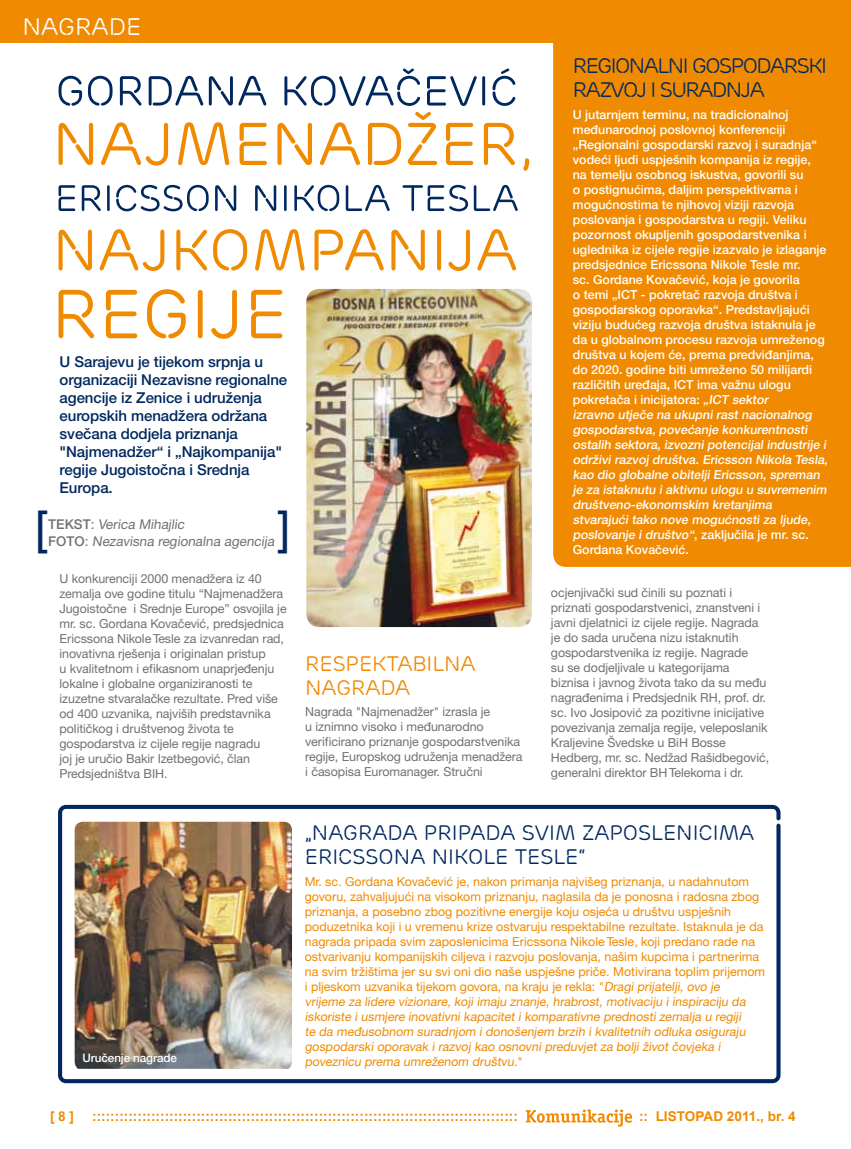
<style>
.page{position:relative;width:851px;height:1149px;background:#fff}
.page>*{position:absolute;margin:0;border:0;box-sizing:border-box;transform-origin:0 0}
.t1{font:46.5px "Arial";color:#00285f}
.t2{font:24px "Ericsson Capital";color:#fff}
.t3{font:21px/24px "Ericsson Capital";color:#00285f}
.t4{font:21px/24px "Ericsson Capital";letter-spacing:-.07em;color:#00285f}
.t5{font:21px/24px "Ericsson Capital";letter-spacing:-.005em;color:#f08a00}
.t6{font:500 15px/18px "Ericsson Sans";letter-spacing:-.005em;color:#00285f}
.t7{font:700 13.5px "Arial";color:#f08a00}
.t8{font:13.5px "Ericsson Sans";color:#707172}
.t9{font:500 13.5px "Ericsson Sans";color:#707172}
.t10{font:12.45px/15px "Ericsson Sans";letter-spacing:-.005em;color:#707172}
.t11{font:12.45px/15px "Ericsson Sans";color:#f08a00}
.t12{font:500 12.45px/15px "Ericsson Sans";color:#fff}
.t13{font:500 12.45px/15px "Ericsson Sans";letter-spacing:-.16em;color:#fff}
.t14{font:500 11.7px "Ericsson Sans";letter-spacing:-.01em;color:#fff}
</style>
<div class="page">
<div style="left:553px;top:43px;width:297px;height:523px;background:#f08a00"></div>
<svg style="left:525px;top:1109px;width:107px;height:17px"></svg>
<div style="left:0;top:0;width:850px;height:43px;background:#f08a00"></div>
<svg style="left:59px;top:289px;width:223px;height:50px"></svg>
<svg style="left:59px;top:229px;width:457px;height:42px"></svg>
<svg style="left:59px;top:185px;width:459px;height:26px"></svg>
<svg style="left:59px;top:112px;width:470px;height:59px"></svg>
<svg style="left:58px;top:68px;width:457px;height:38px"></svg>
<svg style="left:58px;top:804px;width:722px;height:278px"></svg>
<img style="left:75px;top:821px;width:217px;height:247px">
<img style="left:306px;top:289px;width:226px;height:338px">
<h2 class="t2" style="left:22px;top:13px;width:120px">NAGRADE</h2>
<p class="t6" style="left:60px;top:352px;width:229px">U Sarajevu je tijekom srpnja u organizaciji Nezavisne regionalne agencije iz Zenice i udruženja europskih menadžera održana svečana dodjela priznanja "Najmenadžer“ i „Najkompanija" regije Jugoistočna i Srednja<br>Europa.</p>
<h1 class="t1" style="left:35px;top:497px;width:14px">[</h1>
<p class="t9" style="left:48px;top:517px;width:10px">TEKST</p>
<p class="t8" style="left:91px;top:517px;width:97px">: Verica Mihaj lic</p>
<h1 class="t1" style="left:277px;top:497px;width:14px">]</h1>
<p class="t9" style="left:48px;top:533px;width:19px">FOTO</p>
<p class="t8" style="left:85px;top:533px;width:193px">: Nezavisna regionalna agencija</p>
<p class="t10" style="left:60px;top:571px;width:228px">U konkurenciji 2000 menadžera iz 40 zemalja ove godine titulu “Najmenadžera Jugoistočne i Srednje Europe” osvojila je mr. sc. Gordana Kovačević, predsjednica Ericssona Nikole Tesle za izvanredan rad, inovativna rješenja i originalan pristup<br>u kvalitetnom i efikasnom unaprjeđenju lokalne i globalne organiziranosti te izuzetne stvaralačke rezultate. Pred više od 400 uzvanika, najviših predstavnika političkog i društvenog života te gospodarstva iz cijele regije nagradu<br>joj je uručio Bakir Izetbegović, član Predsjedništva BIH.</p>
<h3 class="t5" style="left:305px;top:651px;width:172px">RESPEKTABILNA<br>NAGRADA</h3>
<p class="t10" style="left:305px;top:704px;width:219px">Nagrada "Najmenadžer" izrasla je<br>u iznimno visoko i međunarodno verificirano priznanje gospodarstvenika regije, Europskog udruženja menadžera i časopisa Euromanager. Stručni</p>
<h3 class="t4" style="left:572px;top:54px;width:256px">REGIONALNI GOSPODARSKI<br>RAZVOJ I SURADNJA</h3>
<p class="t12" style="left:572px;top:107px;width:255px">U jutarnjem terminu, na tradicionalnoj međunarodnoj poslovnoj konferenciji „Regionalni gospodarski razvoj i suradnja“ vodeći ljudi uspješnih kompanija iz regije, na temelju osobnog iskustva, govorili su<br>o postignućima, daljim perspektivama i mogućnostima te njihovoj viziji razvoja poslovanja i gospodarstva u regiji. Veliku pozornost okupljenih gospodarstvenika i uglednika iz cijele regije izazvalo je izlaganje predsjednice Ericssona Nikole Tesle mr.<br>sc. Gordane Kovačević, koja je govorila<br>o temi „ICT</p>
<p class="t12" style="left:572px;top:287px;width:253px;text-indent:68px">- pokretač razvoja društva i gospodarskog oporavka“. Predstavljajući viziju budućeg razvoja društva istaknula je da u globalnom procesu razvoja umreženog društva u kojem će, prema predviđanjima, do 2020. godine biti umreženo 50 milijardi različitih uređaja, ICT</p>
<p class="t12" style="left:572px;top:377px;width:219px;text-indent:124px">ima važnu ulogu pokretača i inicijatora: „ICT</p>
<p class="t13" style="left:572px;top:392px;width:258px;text-indent:159px">sektor<br>izravno utječe na ukupni rast nacionalnog gospodarstva, povećanje konkurentnosti ostalih sektora, izvozni potencijal industrije i održivi razvoj društva. Ericsson N ikola Tesla, kao dio globalne obitelji Ericsson, spreman je za istaknutu i aktivnu ulogu u suvremenim društveno-ekonomskim kretanjima stvarajući tako nove mogućnosti za ljude, poslovanje i društvo“, z a klju č i l a je m r. s c .<br>Gordana Kovačević.</p>
<p class="t10" style="left:551px;top:585px;width:220px">ocjenjivački sud činili su poznati i priznati gospodarstvenici, znanstveni i javni djelatnici iz cijele regije. Nagrada je do sada uručena nizu istaknutih gospodarstvenika iz regije. Nagrade<br>su se dodjeljivale u kategorijama biznisa i javnog života tako da su među nagrađenima i Predsjednik RH, prof. dr. sc. Ivo Josipović za pozitivne inicijative povezivanja zemalja regije, veleposlanik Kraljevine Švedske u BiH Bosse Hedberg, mr. sc. Nedžad Rašidbegović, generalni direktor BH Telekoma i dr.</p>
<h3 class="t3" style="left:305px;top:821px;width:451px">„NAGRADA PRIPADA SVIM ZAPOSLENICIMA<br>ERICSSONA NIKOLE TESLE“</h3>
<p class="t11" style="left:305px;top:873px;width:462px">Mr. sc. Gordana Kovačević je, nakon primanja najvišeg priznanja, u nadahnutom govoru, zahvaljujući na visokom priznanju, naglasila da je ponosna i radosna zbog priznanja, a posebno zbog pozitivne energije koju osjeća u društvu uspješnih poduzetnika koji i u vremenu krize ostvaruju respektabilne rezultate. Istaknula je da nagrada pripada svim zaposlenicima Ericssona Nikole Tesle, koji predano rade na ostvarivanju kompanijskih ciljeva i razvoju poslovanja, našim kupcima i partnerima na svim tržištima jer su svi oni dio naše uspješne priče. Motivirana toplim prijemom i pljeskom uzvanika tijekom govora, na kraju je rekla: "Dragi prijatelji, ovo je vrijeme za lidere vizionare, koj i imaju znanje, hrabrost, motivaciju i inspiraciju da iskoriste i usmjere inovativni kapacitet i komparativne prednosti zemalja u regij i<br>te da međusobnom suradnjom i donošenjem brzih i kvalitetnih odluka osiguraju gospodarski oporavak i razvoj kao osnovni preduvjet za bolj i život čovjeka i</p>
<p class="t14" style="left:83px;top:1051px;width:96px">U ručenje nagrade</p>
<p class="t11" style="left:305px;top:1053px;width:219px">poveznicu prema umreženom društvu."</p>
<p class="t7" style="left:50px;top:1106px;width:26px">[ 8 ]</p>
<p class="t7" style="left:92px;top:1106px;width:427px">::::::::::::::::::::::::::::::::::::::::::::::::::::::::::::::::::::::::::::::::::::::::::::::</p>
<p class="t7" style="left:639px;top:1106px;width:158px">:: LISTOPAD 2011., br. 4</p>
</div>
